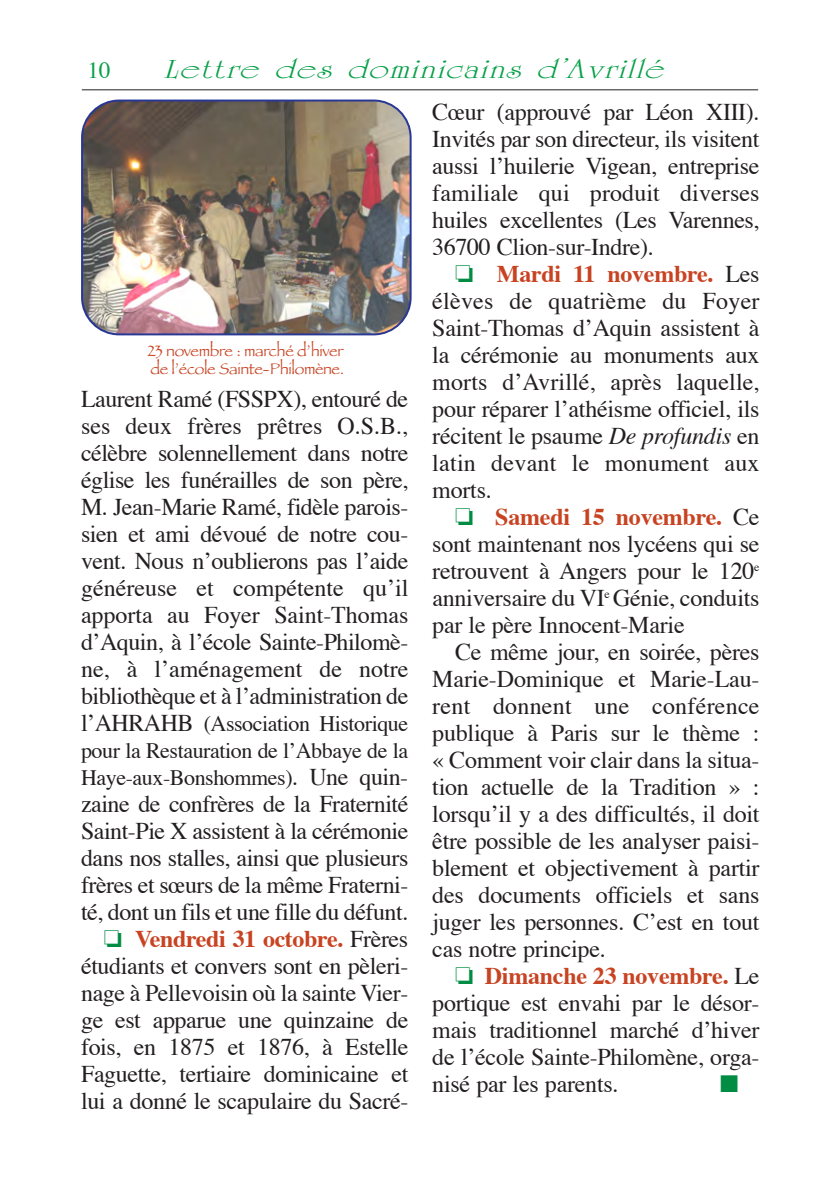
<style>
.page{position:relative;width:840px;height:1190px;background:#fff}
.page>*{position:absolute;margin:0;border:0;box-sizing:border-box;transform-origin:0 0}
.t1{font:italic 28px "University Roman";letter-spacing:.045em;color:#07a047;scale:1.4 1}
.t2{font:24px/27px "Times";letter-spacing:-.015em;color:#231f20;text-align:justify}
.t3{font:24px "Zapf Dingbats ITC";color:#008c43}
.t4{font:23px "Times";color:#07a047}
.t5{font:22px/27px "Times";letter-spacing:-.02em;color:#231f20;text-align:justify}
.t6{font:16px/18px "Papyrus";letter-spacing:-.02em;color:#c84322}
.s1{font-size:24px}
.s2{color:#008c43}
.s3{font-weight:700;color:#c84322}
.s4{font-style:italic}
</style>
<div class="page">
<hr style="left:82px;top:89px;width:676px;height:1px;background:#231f20">
<img style="left:81px;top:100px;width:331px;height:235px">
<p class="t4" style="left:88px;top:61px;width:24px">10</p>
<p class="t1" style="left:164px;top:58px;width:364px">Lettre des dominicains d ’Avrillé</p>
<p class="t6" style="left:147px;top:343px;width:198px">23 novembre : marché d’hiver de l’école Sainte-Philomène.</p>
<p class="t2" style="left:81px;top:388px;width:329px">Laurent Ramé (FSSPX), entouré de ses deux frères prêtres O.S.B., célèbre solennellement dans notre église les funérailles de son père, M. Jean-Marie Ramé, fidèle parois&shy;sien et ami dévoué de notre cou&shy;vent. Nous n’oublierons pas l’aide généreuse et compétente qu’il apporta au Foyer Saint-Thomas d’Aquin, à l’école Sainte-Philomè&shy;ne, à l’aménagement de notre bibliothèque et à l’administration de</p>
<p class="t5" style="left:81px;top:712px;width:329px"><span class="s1">l’AHRAHB</span> (Association Historique pour la Restauration de l’Abbaye de la Haye-aux-Bonshommes)<span class="s1">. Une quin-</span></p>
<p class="t2" style="left:81px;top:793px;width:329px;text-align:right">zaine de confrères de la Fraternité Saint-Pie X assistent à la cérémonie dans nos stalles, ainsi que plusieurs frères et sœurs de la même Fraterni&shy;té, dont un fils et une fille du défunt. <span class="s2">❏</span> <span class="s3">Vendredi 31 octobre.</span> Frères étudiants et convers sont en pèleri&shy;nage à Pellevoisin où la sainte Vier&shy;ge est apparue une quinzaine de fois, en 1875 et 1876, à Estelle Faguette, tertiaire dominicaine et lui a donné le scapulaire du Sacré-</p>
<p class="t2" style="left:432px;top:100px;width:329px">Cœur (approuvé par Léon XIII).<br>Invités par son directeur, ils visitent aussi l’huilerie Vigean, entreprise familiale qui produit diverses huiles excellentes (Les Varennes, 36700 Clion-sur-Indre).</p>
<p class="t2" style="left:432px;top:262px;width:329px;text-indent:23px"><span class="s2">❏</span> <span class="s3">Mardi 11 novembre.</span> Les élèves de quatrième du Foyer Saint-Thomas d’Aquin assistent à la cérémonie au monuments aux morts d’Avrillé, après laquelle, pour réparer l’athéisme officiel, ils récitent le psaume <span class="s4">De profundis</span> en latin devant le monument aux morts.</p>
<p class="t2" style="left:432px;top:505px;width:329px;text-indent:23px"><span class="s2">❏</span> <span class="s3">Samedi 15 novembre.</span> Ce sont maintenant nos lycéens qui se retrouvent à Angers pour le 120<sup>e </sup>anniversaire du VI<sup>e</sup> Génie, conduits par le père Innocent-Marie</p>
<p class="t2" style="left:432px;top:640px;width:329px;text-indent:23px">Ce même jour, en soirée, pères Marie-Dominique et Marie-Lau&shy;rent donnent une conférence publique à Paris sur le thème : « Comment voir clair dans la situa&shy;tion actuelle de la Tradition » : lorsqu’il y a des difficultés, il doit être possible de les analyser paisi&shy;blement et objectivement à partir des documents officiels et sans juger les personnes. C’est en tout cas notre principe.</p>
<p class="t2" style="left:432px;top:964px;width:329px;text-indent:23px"><span class="s2">❏</span> <span class="s3">Dimanche 23 novembre.</span> Le portique est envahi par le désor&shy;mais traditionnel marché d’hiver de l’école Sainte-Philomène, orga&shy;nisé par les parents.</p>
<p class="t3" style="left:720px;top:1075px;width:20px">■</p>
</div>
